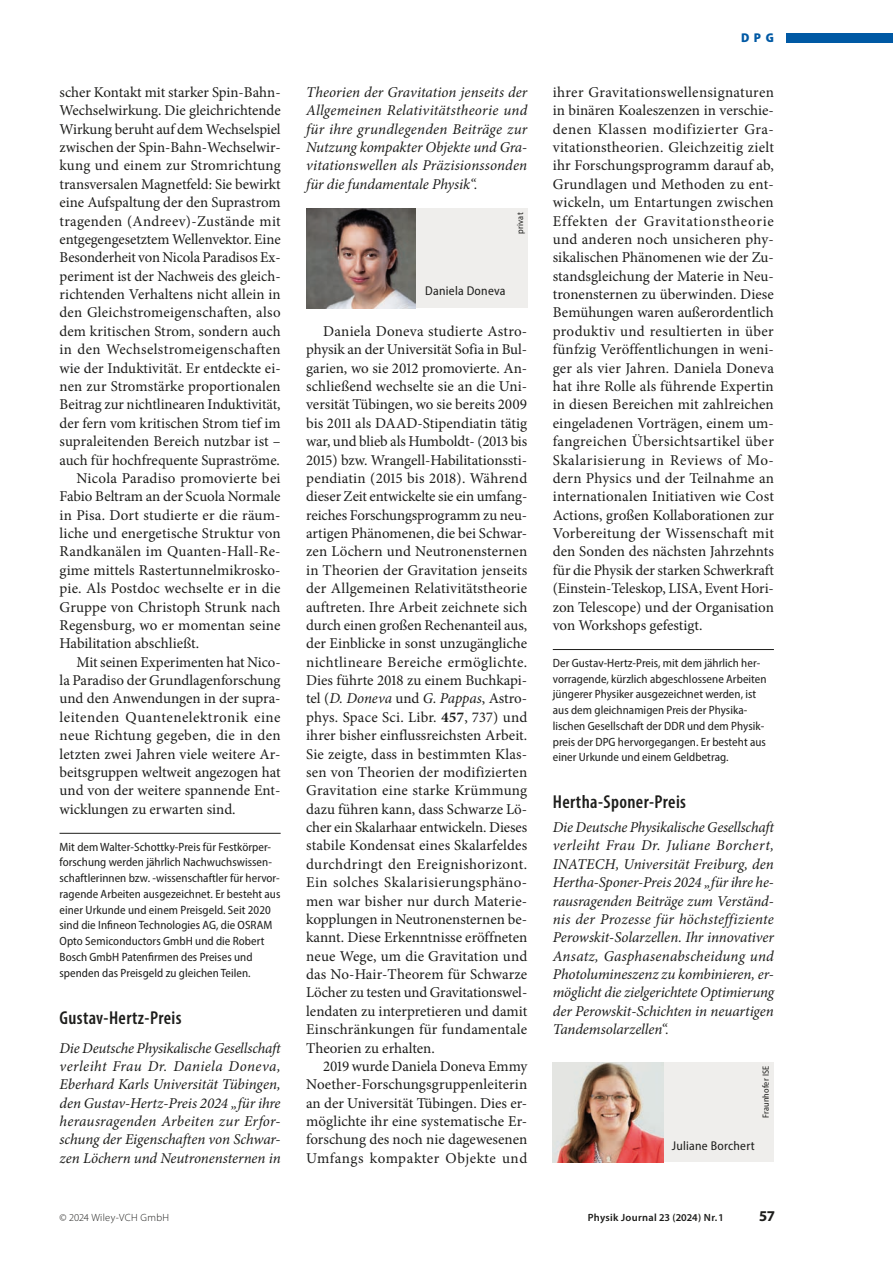
<style>
.page{position:relative;width:893px;height:1263px;background:#fff}
.page>*{position:absolute;margin:0;border:0;box-sizing:border-box;transform-origin:0 0}
.Ü2{font:600 condensed 18.75px "Myriad Pro";letter-spacing:.02em;color:#1d1d1b}
.GT{font:15px/18.5px "Minion Pro";color:#1d1d1b;text-align:justify}
.GTO{font:italic 15px/18.3px "Minion Pro";letter-spacing:-.005em;color:#1d1d1b;text-align:justify}
.t1{font:700 15px "Myriad Pro";color:#1d1d1b}
.Perso_bildname{font:semi-condensed 12.75px "Myriad Pro";letter-spacing:.02em;color:#1d1d1b}
.t2{font:900 semi-condensed 12.75px "Myriad Pro";color:#0059a4}
.Preis_Beschreibung{font:semi-condensed 12px/15.8px "Myriad Pro";letter-spacing:.005em;color:#1d1d1b}
.t3{font:600 10.5px "Myriad Pro";letter-spacing:.03em;color:#1d1d1b}
.t4{font:300 10.5px "Myriad Pro";letter-spacing:.03em;color:#1d1d1b}
.Bild_Quelle_schwarz{font:semi-condensed 9px "Myriad Pro";letter-spacing:.02em;color:#1d1d1b}
.s1{font-style:italic}
.s2{font-weight:700}
</style>
<div class="page">
<div style="left:787px;top:33px;width:106px;height:9px;background:#0059a4"></div>
<hr style="left:60px;top:833px;width:221px;height:1px;background:#1d1d1b">
<div style="left:306px;top:208px;width:221px;height:100px;background:#efeeec"></div>
<img style="left:306px;top:208px;width:110px;height:100px">
<hr style="left:553px;top:649px;width:221px;height:1px;background:#1d1d1b">
<div style="left:553px;top:1062px;width:221px;height:100px;background:#efeeec"></div>
<img style="left:553px;top:1062px;width:110px;height:100px">
<p class="GT" style="left:60px;top:83px;width:223px">scher Kontakt mit starker Spin-Bahn-Wechselwirkung. Die gleichrichtende Wirkung beruht auf dem Wechselspiel zwischen der Spin-Bahn-Wechselwir&shy;kung und einem zur Stromrichtung transversalen Magnetfeld: Sie bewirkt eine Aufspaltung der den Suprastrom tragenden (Andreev)-Zustände mit entgegengesetztem Wellenvektor. Eine Besonderheit von Nicola Paradisos Ex&shy;periment ist der Nachweis des gleich&shy;richtenden Verhaltens nicht allein in den Gleichstromeigenschaften, also dem kritischen Strom, sondern auch in den Wechselstromeigenschaften wie der Induktivität. Er entdeckte ei&shy;nen zur Stromstärke proportionalen Beitrag zur nichtlinearen Induktivität, der fern vom kritischen Strom tief im supraleitenden Bereich nutzbar ist – auch für hochfrequente Supraströme.</p>
<p class="GT" style="left:60px;top:469px;width:223px;text-indent:17px">Nicola Paradiso promovierte bei Fabio Beltram an der Scuola Normale in Pisa. Dort studierte er die räum&shy;liche und energetische Struktur von Randkanälen im Quanten-Hall-Re&shy;gime mittels Rastertunnelmikrosko&shy;pie. Als Postdoc wechselte er in die Gruppe von Christoph Strunk nach Regensburg, wo er momentan seine Habilitation abschließt.</p>
<p class="GT" style="left:60px;top:653px;width:223px;text-indent:17px">Mit seinen Experimenten hat Nico&shy;la Paradiso der Grundlagenforschung und den Anwendungen in der supra&shy;leitenden Quantenelektronik eine neue Richtung gegeben, die in den letzten zwei Jahren viele weitere Ar&shy;beitsgruppen weltweit angezogen hat und von der weitere spannende Ent&shy;wicklungen zu erwarten sind.</p>
<p class="Preis_Beschreibung" style="left:60px;top:839px;width:222px">Mit dem Walter-Schottky-Preis für Festkörper&shy;forschung werden jährlich Nachwuchswissen&shy;schaftlerinnen bzw. -wissenschaftler für hervor&shy;ragende Arbeiten ausgezeichnet. Er besteht aus einer Urkunde und einem Preisgeld. Seit 2020 sind die Infineon Technologies AG, die OSRAM Opto Semiconductors GmbH und die Robert Bosch GmbH Patenfirmen des Preises und spenden das Preisgeld zu gleichen Teilen.</p>
<p class="Ü2" style="left:60px;top:1006px;width:123px">Gustav-Hertz-Preis</p>
<p class="GTO" style="left:60px;top:1038px;width:223px">Die Deutsche Physikalische Gesellschaft verleiht Frau Dr. Daniela Doneva, Eberhard Karls Universität Tübingen, den Gustav-Hertz-Preis 2024 „für ihre herausragenden Arbeiten zur Erfor&shy;schung der Eigenschaften von Schwar&shy;zen Löchern und Neutronensternen in</p>
<p class="GTO" style="left:306px;top:83px;width:223px">Theorien der Gravitation jenseits der Allgemeinen Relativitätstheorie und für ihre grundlegenden Beiträge zur Nutzung kompakter Objekte und Gra&shy;vitationswellen als Präzisionssonden für die fundamentale Physik“.</p>
<p class="Bild_Quelle_schwarz" style="left:514px;top:234px;width:22px;rotate:-90deg">privat</p>
<p class="Perso_bildname" style="left:425px;top:283px;width:82px">Daniela Doneva</p>
<p class="GT" style="left:306px;top:322px;width:223px;text-indent:17px">Daniela Doneva studierte Astro&shy;physik an der Universität Sofia in Bul&shy;garien, wo sie 2012 promovierte. An&shy;schließend wechselte sie an die Uni&shy;versität Tübingen, wo sie bereits 2009 bis 2011 als DAAD-Stipendiatin tätig war, und blieb als Humboldt- (2013 bis 2015) bzw. Wrangell-Habilitationssti&shy;pendiatin (2015 bis 2018). Während dieser Zeit entwickelte sie ein umfang&shy;reiches Forschungsprogramm zu neu&shy;artigen Phänomenen, die bei Schwar&shy;zen Löchern und Neutronensternen in Theorien der Gravitation jenseits der Allgemeinen Relativitätstheorie auftreten. Ihre Arbeit zeichnete sich durch einen großen Rechenanteil aus, der Einblicke in sonst unzugängliche nichtlineare Bereiche ermöglichte.<br>Dies führte 2018 zu einem Buchkapi&shy;tel (<span class="s1">D. Doneva</span> und <span class="s1">G. Pappas</span>, Astro&shy;phys. Space Sci. Libr. <span class="s2">457</span>, 737) und ihrer bisher einflussreichsten Arbeit.<br>Sie zeigte, dass in bestimmten Klas&shy;sen von Theorien der modifizierten Gravitation eine starke Krümmung dazu führen kann, dass Schwarze Lö&shy;cher ein Skalarhaar entwickeln. Dieses stabile Kondensat eines Skalarfeldes durchdringt den Ereignishorizont.<br>Ein solches Skalarisierungsphäno&shy;men war bisher nur durch Materie&shy;kopplungen in Neutronensternen be&shy;kannt. Diese Erkenntnisse eröffneten neue Wege, um die Gravitation und das No-Hair-Theorem für Schwarze Löcher zu testen und Gravitationswel&shy;lendaten zu interpretieren und damit Einschränkungen für fundamentale Theorien zu erhalten.</p>
<p class="GT" style="left:306px;top:1057px;width:223px;text-indent:17px">2019 wurde Daniela Doneva Emmy Noether-Forschungsgruppenleiterin an der Universität Tübingen. Dies er&shy;möglichte ihr eine systematische Er&shy;forschung des noch nie dagewesenen Umfangs kompakter Objekte und</p>
<p class="t2" style="left:741px;top:30px;width:34px">DPG</p>
<p class="GT" style="left:553px;top:83px;width:223px">ihrer Gravitationswellensignaturen in binären Koaleszenzen in verschie&shy;denen Klassen modifizierter Gra&shy;vitationstheorien. Gleichzeitig zielt ihr Forschungsprogramm darauf ab, Grundlagen und Methoden zu ent&shy;wickeln, um Entartungen zwischen Effekten der Gravitationstheorie und anderen noch unsicheren phy&shy;sikalischen Phänomenen wie der Zu&shy;standsgleichung der Materie in Neu&shy;tronensternen zu überwinden. Diese Bemühungen waren außerordentlich produktiv und resultierten in über fünfzig Veröffentlichungen in weni&shy;ger als vier Jahren. Daniela Doneva hat ihre Rolle als führende Expertin in diesen Bereichen mit zahlreichen eingeladenen Vorträgen, einem um&shy;fangreichen Übersichtsartikel über Skalarisierung in Reviews of Mo&shy;dern Physics und der Teilnahme an internationalen Initiativen wie Cost Actions, großen Kollaborationen zur Vorbereitung der Wissenschaft mit den Sonden des nächsten Jahrzehnts für die Physik der starken Schwerkraft (Einstein-Teleskop, LISA, Event Hori&shy;zon Telescope) und der Organisation von Workshops gefestigt.</p>
<p class="Preis_Beschreibung" style="left:553px;top:655px;width:215px">Der Gustav-Hertz-Preis, mit dem jährlich her&shy;vorragende, kürzlich abgeschlossene Arbeiten jüngerer Physiker ausgezeichnet werden, ist aus dem gleichnamigen Preis der Physika&shy;lischen Gesellschaft der DDR und dem Physik&shy;preis der DPG hervorgegangen. Er besteht aus einer Urkunde und einem Geldbetrag.</p>
<p class="Ü2" style="left:553px;top:790px;width:135px">Hertha-Sponer-Preis</p>
<p class="GTO" style="left:553px;top:818px;width:223px">Die Deutsche Physikalische Gesellschaft verleiht Frau Dr. Juliane Borchert, INATECH, Universität Freiburg, den Hertha-Sponer-Preis 2024 „für ihre he&shy;rausragenden Beiträge zum Verständ&shy;nis der Prozesse für höchsteffiziente Perowskit-Solarzellen. Ihr innovativer Ansatz, Gasphasenabscheidung und Photolumineszenz zu kombinieren, er&shy;möglicht die zielgerichtete Optimierung der Perowskit-Schichten in neuartigen Tandemsolarzellen“.</p>
<p class="Bild_Quelle_schwarz" style="left:760px;top:1118px;width:54px;rotate:-90deg">Fraunhofer ISE</p>
<p class="Perso_bildname" style="left:672px;top:1137px;width:84px">Juliane Borchert</p>
<p class="t4" style="left:60px;top:1211px;width:111px">© 2024 Wiley-VCH GmbH</p>
<p class="t3" style="left:588px;top:1211px;width:137px">Physik Journal 23 (2024) Nr. 1</p>
<p class="t1" style="left:759px;top:1206px;width:16px">57</p>
</div>
